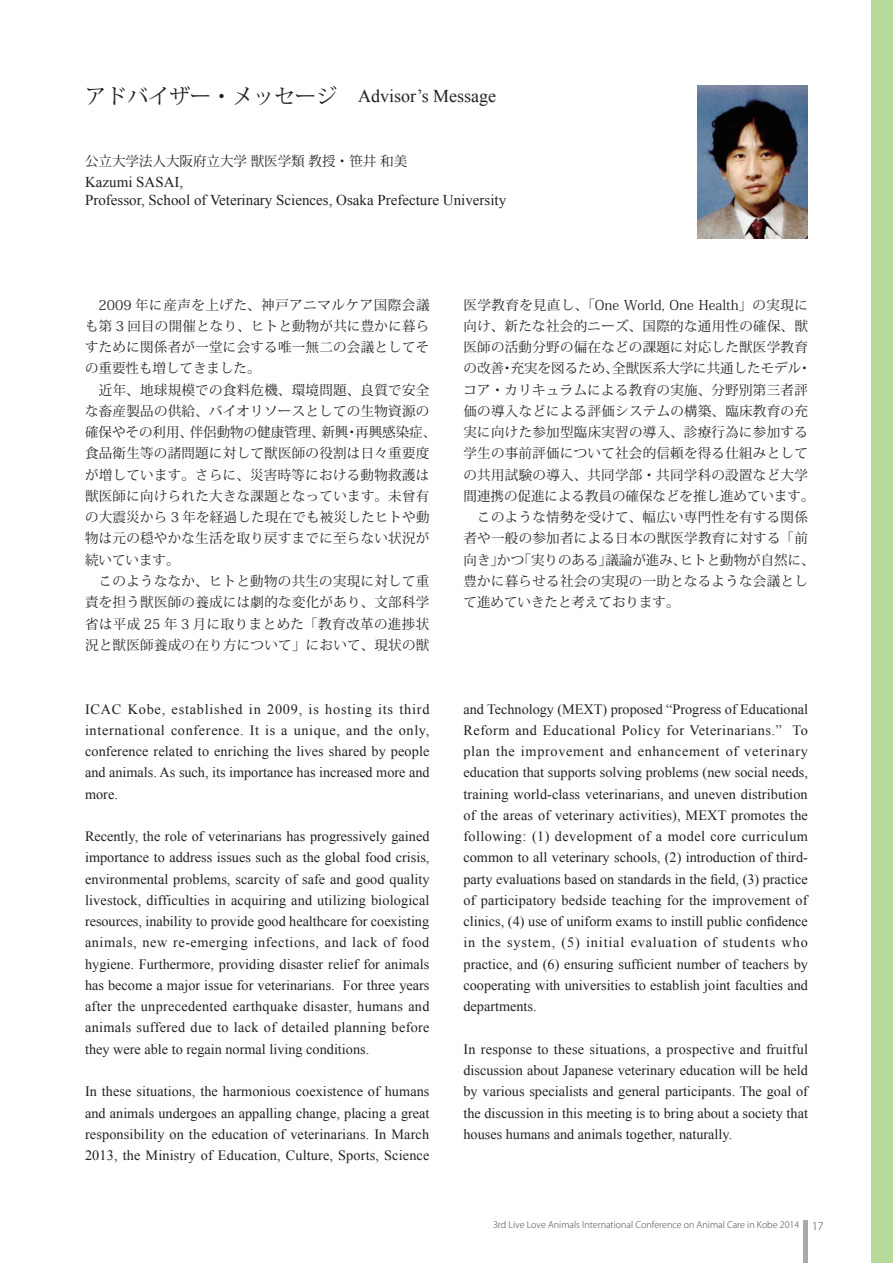
<style>
.page{position:relative;width:893px;height:1263px;background:#fff}
.page>*{position:absolute;margin:0;border:0;box-sizing:border-box;transform-origin:0 0}
.t1{font:18px "Times New Roman";color:#231f20}
.t2{font:15px/18px "Times New Roman";color:#231f20}
.t3{font:14.25px/21.3px "Times New Roman";color:#231f20;text-align:justify}
.t4{font:13.5px/21.3px "Koz Min Pro";letter-spacing:.02em;color:#231f20}
.t5{font:13.5px "Koz Min Pro";color:#231f20}
.t6{font:300 9px "Koz Go Pro";color:#57585a}
.s1{font-family:"Koz Min Pro";font-size:21px}
.s2{font-size:10.5px}
</style>
<div class="page">
<hr style="left:804px;top:1220px;width:4px;height:43px;background:#a8a9ad">
<img style="left:697px;top:85px;width:111px;height:153px">
<div style="left:872px;top:0;width:21px;height:1263px;background:#b6da9b"></div>
<p class="t1" style="left:85px;top:83px;width:413px"><span class="s1">アドバイザー・メッセージ　</span>Advisor’s Message</p>
<p class="t5" style="left:85px;top:151px;width:324px">公立大学法人大阪府立大学 獣医学類 教授・ 笹井 和美</p>
<p class="t2" style="left:85px;top:173px;width:423px">Kazumi SASAI,<br>Professor, School of Veterinary Sciences, Osaka Prefecture University</p>
<p class="t4" style="left:85px;top:293px;width:353px">　2009 年に産声を上げた、神戸アニマルケア国際会議も第 3 回目の開催となり、ヒトと動物が共に豊かに暮らすために関係者が一堂に会する唯一無二の会議としてその重要性も増してきました。<br>　近年、地球規模での食料危機、環境問題、良質で安全な畜産製品の供給、バイオリソースとしての生物資源の確保やその利用、伴侶動物の健康管理、新興・再興感染症、食品衛生等の諸問題に対して獣医師の役割は日々重要度が増しています。さらに、災害時等における動物救護は獣医師に向けられた大きな課題となっています。未曾有の大震災から 3 年を経過した現在でも被災したヒトや動物は元の穏やかな生活を取り戻すまでに至らない状況が続いています。<br>　このようななか､ヒトと動物の共生の実現に対して重責を担う獣医師の養成には劇的な変化があり、文部科学省は平成 25 年 3 月に取りまとめた「教育改革の進捗状況と獣医師養成の在り方について」において、現状の獣</p>
<p class="t3" style="left:85px;top:698px;width:346px">ICAC Kobe, established in 2009, is hosting its third international conference. It is a unique, and the only, conference related to enriching the lives shared by people and animals. As such, its importance has increased more and more.</p>
<p class="t3" style="left:85px;top:825px;width:346px">Recently, the role of veterinarians has progressively gained importance to address issues such as the global food crisis, environmental problems, scarcity of safe and good quality livestock, difficulties in acquiring and utilizing biological resources, inability to provide good healthcare for coexisting animals, new re-emerging infections, and lack of food hygiene. Furthermore, providing disaster relief for animals has become a major issue for veterinarians. For three years after the unprecedented earthquake disaster, humans and animals suffered due to lack of detailed planning before they were able to regain normal living conditions.</p>
<p class="t3" style="left:85px;top:1080px;width:346px">In these situations, the harmonious coexistence of humans and animals undergoes an appalling change, placing a great responsibility on the education of veterinarians. In March 2013, the Ministry of Education, Culture, Sports, Science</p>
<p class="t4" style="left:463px;top:293px;width:353px">医学教育を見直し、「One World, One Health」の実現に向け、新たな社会的ニーズ、国際的な通用性の確保、獣医師の活動分野の偏在などの課題に対応した獣医学教育の改善・充実を図るため、全獣医系大学に共通したモデル・コア・カリキュラムによる教育の実施、分野別第三者評価の導入などによる評価システムの構築、臨床教育の充実に向けた参加型臨床実習の導入、診療行為に参加する学生の事前評価について社会的信頼を得る仕組みとしての共用試験の導入、共同学部・共同学科の設置など大学間連携の促進による教員の確保などを推し進めています。　このような情勢を受けて、幅広い専門性を有する関係者や一般の参加者による日本の獣医学教育に対する「前向き」かつ「実りのある」議論が進み、ヒトと動物が自然に、豊かに暮らせる社会の実現の一助となるような会議として進めていきたと考えております。</p>
<p class="t3" style="left:463px;top:698px;width:346px">and Technology (MEXT) proposed “Progress of Educational Reform and Educational Policy for Veterinarians.” To plan the improvement and enhancement of veterinary education that supports solving problems (new social needs, training world-class veterinarians, and uneven distribution of the areas of veterinary activities), MEXT promotes the following: (1) development of a model core curriculum common to all veterinary schools, (2) introduction of third&shy;party evaluations based on standards in the field, (3) practice of participatory bedside teaching for the improvement of clinics, (4) use of uniform exams to instill public confidence in the system, (5) initial evaluation of students who practice, and (6) ensuring sufficient number of teachers by cooperating with universities to establish joint faculties and departments.</p>
<p class="t3" style="left:463px;top:1038px;width:346px">In response to these situations, a prospective and fruitful discussion about Japanese veterinary education will be held by various specialists and general participants. The goal of the discussion in this meeting is to bring about a society that houses humans and animals together, naturally.</p>
<p class="t6" style="left:493px;top:1219px;width:332px">3rd Live Love Animals International Conference on Animal Care in Kobe 2014 <span class="s2">17</span></p>
</div>
